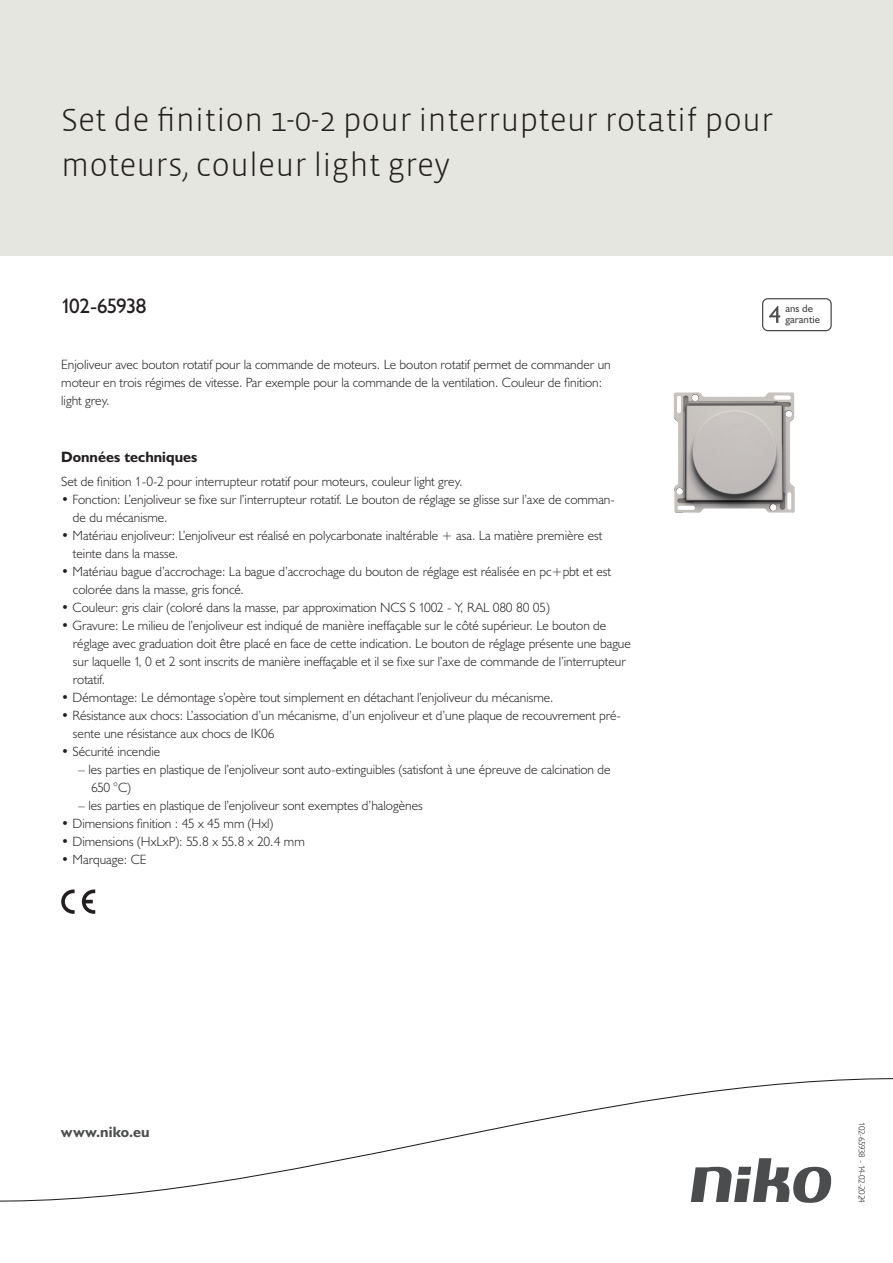
<style>
.page{position:relative;width:893px;height:1263px;background:#fff}
.page>*{position:absolute;margin:0;border:0;box-sizing:border-box;transform-origin:0 0}
.Title_datasheets{font:300 33px/45px "Vista Sans";color:#231f20}
.Article_number{font:21px "Humanist 521 BT";letter-spacing:-.045em;color:#231f20}
.Titles_parts{font:700 15px "Humanist 521 BT";color:#231f20}
.titel_afbeelding{font:700 15px "Humanist 521 BT";letter-spacing:.005em;color:#4b4c4d}
.USP_Bullets{font:300 13.5px/18px "Humanist 521 BT";color:#231f20}
.Platte_tekst_CAB{font:300 13.5px/18px "Humanist 521 BT";color:#231f20}
.USP_Bullets_level_2{font:300 13.5px/18px "Humanist 521 BT";color:#231f20}
.t1{font:10.8px/10.8px "Humanist 521 BT";color:#4b4c4d}
.Revision{font:300 9px "Humanist 521 BT";letter-spacing:-.06em;color:#231f20}
</style>
<div class="page">
<div style="left:0;top:0;width:893px;height:255px;background:#e6e6e0"></div>
<svg style="left:82px;top:889px;width:13px;height:25px"></svg>
<svg style="left:61px;top:889px;width:14px;height:25px"></svg>
<svg style="left:762px;top:298px;width:70px;height:33px"></svg>
<svg style="left:0;top:1078px;width:893px;height:125px"></svg>
<img style="left:673px;top:392px;width:122px;height:121px">
<p class="Title_datasheets" style="left:61px;top:98px;width:714px">Set de finition 1-0-2 pour interrupteur rotatif pour moteurs, couleur light grey</p>
<p class="Article_number" style="left:61px;top:293px;width:87px">102-65938</p>
<p class="t1" style="left:785px;top:303px;width:36px">ans de garantie</p>
<p class="Platte_tekst_CAB" style="left:61px;top:355px;width:551px">Enjoliveur avec bouton rotatif pour la commande de moteurs. Le bouton rotatif permet de commander un moteur en trois régimes de vitesse. Par exemple pour la commande de la ventilation. Couleur de finition: light grey.</p>
<p class="Titles_parts" style="left:61px;top:447px;width:138px">Données techniques</p>
<p class="Platte_tekst_CAB" style="left:61px;top:472px;width:403px">Set de finition 1-0-2 pour interrupteur rotatif pour moteurs, couleur light grey.</p>
<p class="USP_Bullets" style="left:73px;top:490px;width:543px;text-indent:-12px">• Fonction: L’enjoliveur se fixe sur l’interrupteur rotatif. Le bouton de réglage se glisse sur l’axe de comman&shy;de du mécanisme.</p>
<p class="USP_Bullets" style="left:73px;top:526px;width:531px;text-indent:-12px">• Matériau enjoliveur: L’enjoliveur est réalisé en polycarbonate inaltérable + asa. La matière première est teinte dans la masse.</p>
<p class="USP_Bullets" style="left:73px;top:562px;width:540px;text-indent:-12px">• Matériau bague d’accrochage: La bague d’accrochage du bouton de réglage est réalisée en pc+pbt et est colorée dans la masse, gris foncé.</p>
<p class="USP_Bullets" style="left:61px;top:598px;width:490px">• Couleur: gris clair (coloré dans la masse, par approximation NCS S 1002 - Y, RAL 080 80 05)</p>
<p class="USP_Bullets" style="left:73px;top:616px;width:560px;text-indent:-12px">• Gravure: Le milieu de l’enjoliveur est indiqué de manière ineffaçable sur le côté supérieur. Le bouton de réglage avec graduation doit être placé en face de cette indication. Le bouton de réglage présente une bague sur laquelle 1, 0 et 2 sont inscrits de manière ineffaçable et il se fixe sur l’axe de commande de l’interrupteur rotatif.</p>
<p class="USP_Bullets" style="left:61px;top:688px;width:494px">• Démontage: Le démontage s’opère tout simplement en détachant l’enjoliveur du mécanisme.</p>
<p class="USP_Bullets" style="left:73px;top:706px;width:550px;text-indent:-12px">• Résistance aux chocs: L’association d’un mécanisme, d’un enjoliveur et d’une plaque de recouvrement pré&shy;sente une résistance aux chocs de IK06</p>
<p class="USP_Bullets" style="left:61px;top:742px;width:101px">• Sécurité incendie</p>
<p class="USP_Bullets_level_2" style="left:91px;top:760px;width:521px;text-indent:-13px">– les parties en plastique de l’enjoliveur sont auto-extinguibles (satisfont à une épreuve de calcination de<br>650 °C)</p>
<p class="USP_Bullets_level_2" style="left:78px;top:796px;width:346px">– les parties en plastique de l’enjoliveur sont exemptes d’halogènes</p>
<p class="USP_Bullets" style="left:61px;top:814px;width:214px">• Dimensions finition : 45 x 45 mm (Hxl)</p>
<p class="USP_Bullets" style="left:61px;top:832px;width:245px">• Dimensions (HxLxP): 55.8 x 55.8 x 20.4 mm</p>
<p class="USP_Bullets" style="left:61px;top:850px;width:87px">• Marquage: CE</p>
<p class="titel_afbeelding" style="left:61px;top:1122px;width:90px">www.niko.eu</p>
<p class="Revision" style="left:868px;top:1122px;width:82px;rotate:90deg">102-65938 - 14-02-2024</p>
</div>
